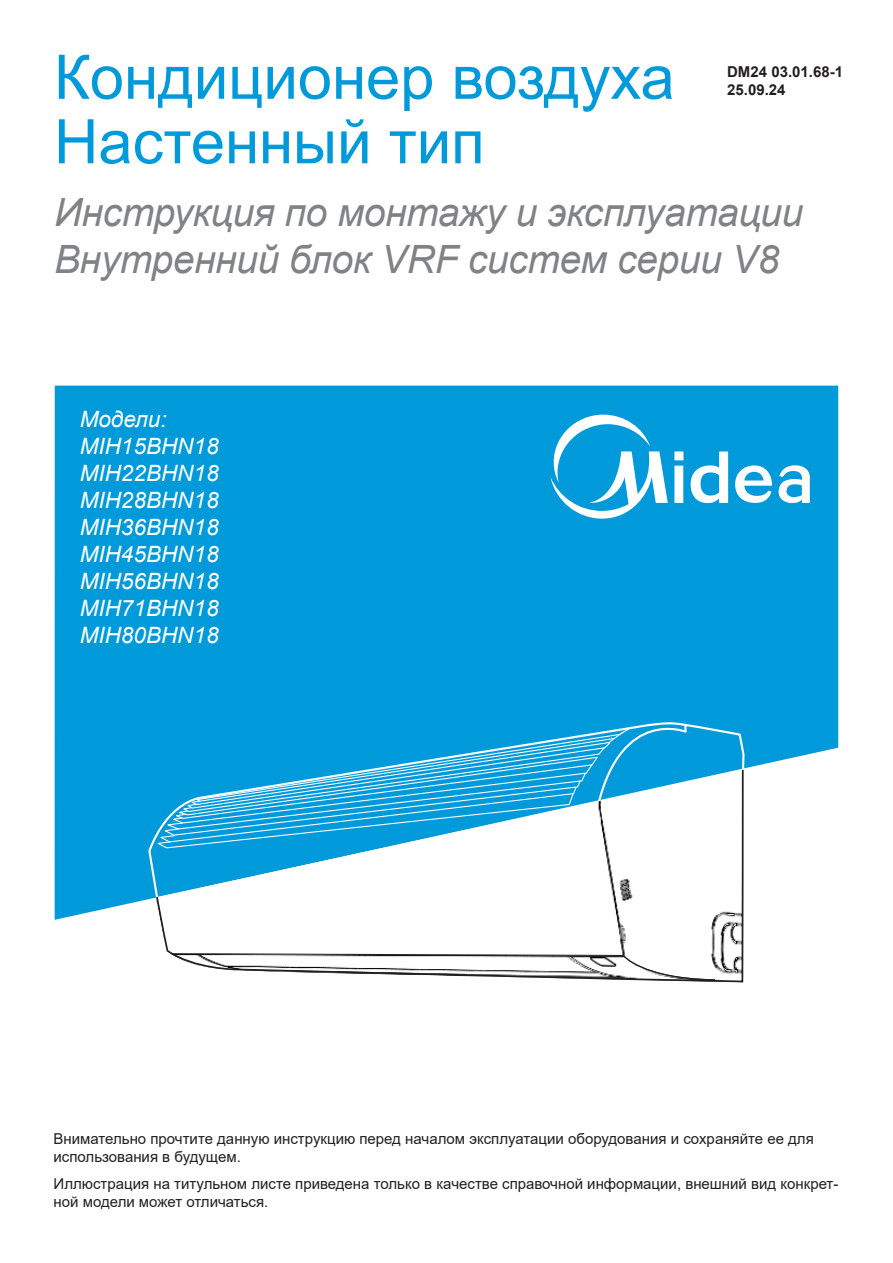
<style>
.page{position:relative;width:893px;height:1263px;background:#fff}
.page>*{position:absolute;margin:0;border:0;box-sizing:border-box;transform-origin:0 0}
.t1{font:61.5px/64.5px "Arial";color:#009ada}
.t2{font:italic 39px/46.5px "Arial";letter-spacing:-.01em;color:#808285}
.t3{font:italic 22.5px/27px "Arial";color:#fff}
.t4{font:15px/18px "Arial";color:#231f20}
.t5{font:700 15px/18px "Arial";color:#231f20}
</style>
<div class="page">
<div style="left:55px;top:386px;width:783px;height:534px;background:#009ada"></div>
<svg style="left:147px;top:712px;width:599px;height:187px;background:#14a1dc"></svg>
<svg style="left:155px;top:707px;width:533px;height:61px;background:#0e9fdc"></svg>
<svg style="left:148px;top:768px;width:597px;height:215px"></svg>
<svg style="left:170px;top:953px;width:546px;height:28px"></svg>
<svg style="left:550px;top:415px;width:260px;height:104px"></svg>
<h1 class="t1" style="left:54px;top:45px;width:622px">Кондиционер воздуха<br>Настенный тип</h1>
<h2 class="t2" style="left:54px;top:190px;width:751px">Инструкция по монтажу и эксплуатации<br>Внутренний блок VRF систем серии V8</h2>
<p class="t5" style="left:727px;top:63px;width:117px">DM24 03.01.68-1<br>25.09.24</p>
<h3 class="t3" style="left:80px;top:405px;width:140px">Модели:<br>MIH15BHN18<br>MIH22BHN18<br>MIH28BHN18<br>MIH36BHN18<br>MIH45BHN18<br>MIH56BHN18<br>MIH71BHN18<br>MIH80BHN18</h3>
<p class="t4" style="left:54px;top:1130px;width:762px">Внимательно прочтите данную инструкцию перед началом эксплуатации оборудования и сохраняйте ее для использования в будущем.</p>
<p class="t4" style="left:54px;top:1174px;width:786px">Иллюстрация на титульном листе приведена только в качестве справочной информации, внешний вид конкрет&shy;ной модели может отличаться.</p>
</div>
